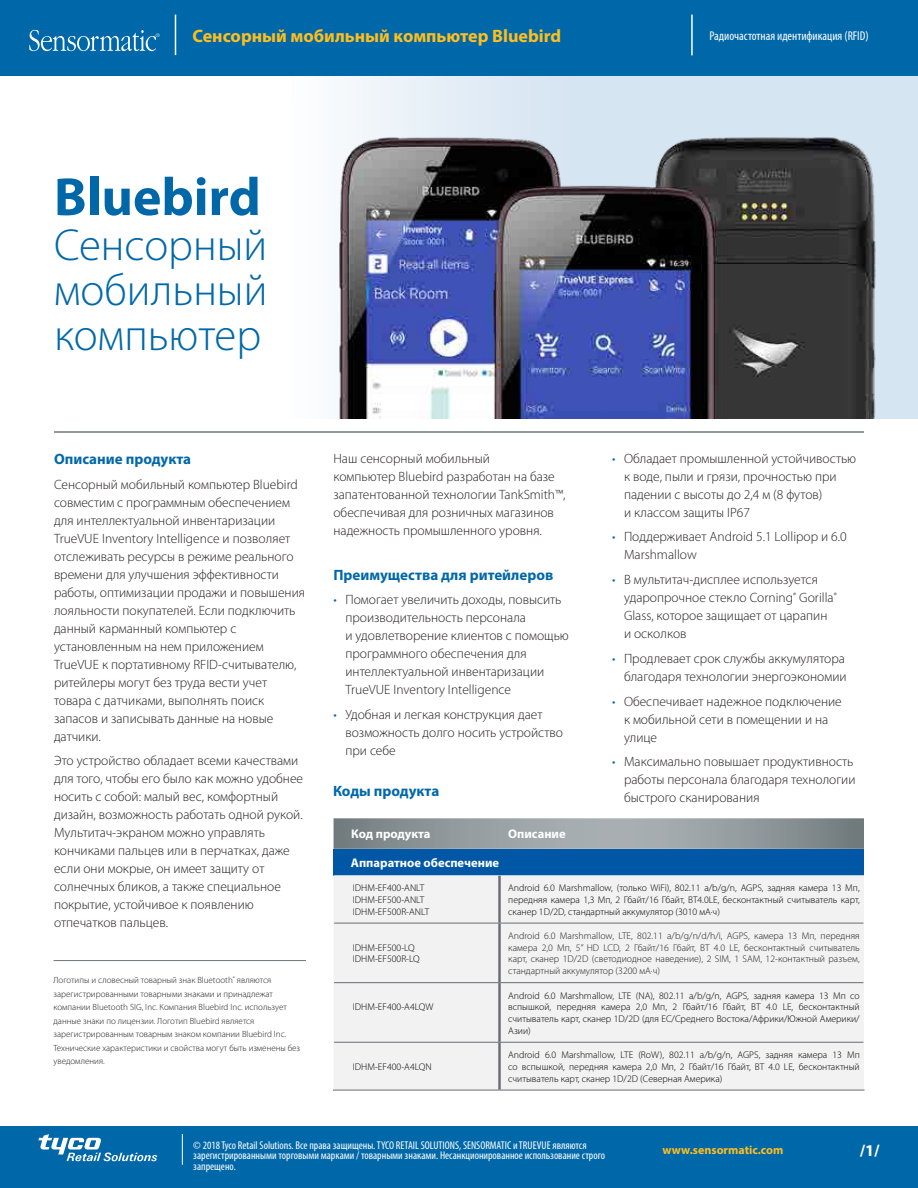
<style>
.page{position:relative;width:918px;height:1188px;background:#fff}
.page>*{position:absolute;margin:0;border:0;box-sizing:border-box;transform-origin:0 0}
.t1{font:700 54px "Myriad Pro";color:#0068a9}
.t2{font:300 45px/45px "Myriad Pro";color:#0068a9;text-align:justify}
.t3{font:700 18px "Myriad Pro";color:#fdbe1f}
.t4{font:700 16.5px "Myriad Pro";color:#fff}
.t5{font:700 15px "Myriad Pro";color:#0068a9}
.t6{font:300 13.5px/18px "Myriad Pro";color:#231f20}
.t7{font:condensed 12.75px "Myriad Pro";color:#fff}
.t8{font:700 12.6px "Myriad Pro";color:#fff}
.t9{font:700 12px "Myriad Pro";color:#fdbe1f}
.t10{font:condensed 11.25px/10.5px "Myriad Pro";color:#fff}
.t11{font:300 9.75px/11.7px "Myriad Pro";color:#000;text-align:justify}
.t12{font:300 9.75px/11.7px "Myriad Pro";color:#231f20;text-align:justify}
.t13{font:300 9px/13.5px "Myriad Pro";color:#231f20}
.s1{color:#0068a9}
</style>
<div class="page">
<div style="left:291px;top:75px;width:627px;height:343px;background:linear-gradient(to right,#f0f5fa,#cddfef)"></div>
<hr style="left:54px;top:431px;width:810px;height:2px;background:#70797c">
<img style="left:297px;top:82px;width:621px;height:336px">
<svg style="left:334px;top:818px;width:530px;height:31px;background:#939b9e"></svg>
<div style="left:334px;top:849px;width:530px;height:26px;background:#0057a6"></div>
<div style="left:334px;top:875px;width:530px;height:215px;background:#f2f2f2"></div>
<hr style="left:498px;top:876px;width:3px;height:47px;background:#696b75">
<hr style="left:498px;top:923px;width:3px;height:59px;background:#696b75">
<hr style="left:498px;top:983px;width:3px;height:59px;background:#696b75">
<hr style="left:498px;top:1043px;width:3px;height:47px;background:#696b75">
<hr style="left:334px;top:923px;width:165px;height:1px;background:#696b75">
<hr style="left:504px;top:923px;width:359px;height:1px;background:#696b75">
<hr style="left:334px;top:982px;width:165px;height:1px;background:#696b75">
<hr style="left:504px;top:982px;width:359px;height:1px;background:#696b75">
<hr style="left:334px;top:1042px;width:165px;height:1px;background:#696b75">
<hr style="left:504px;top:1042px;width:359px;height:1px;background:#696b75">
<hr style="left:333px;top:1090px;width:167px;height:1px;background:#696b75">
<hr style="left:504px;top:1090px;width:361px;height:1px;background:#696b75">
<hr style="left:54px;top:960px;width:252px;height:1px;background:#70797c">
<div style="left:0;top:0;width:918px;height:76px;background:#0068a9"></div>
<hr style="left:175px;top:15px;width:1px;height:40px;background:#fff">
<hr style="left:691px;top:15px;width:2px;height:40px;background:#fff">
<svg style="left:29px;top:30px;width:131px;height:21px"></svg>
<div style="left:0;top:1126px;width:918px;height:62px;background:#0068a9"></div>
<svg style="left:38px;top:1134px;width:119px;height:27px"></svg>
<hr style="left:182px;top:1134px;width:1px;height:31px;background:#fff">
<h3 class="t3" style="left:192px;top:24px;width:370px">Сенсорный мобильный компьютер Bluebird</h3>
<p class="t7" style="left:710px;top:28px;width:161px">Радиочастотная идентификация (RFID)</p>
<h1 class="t1" style="left:54px;top:162px;width:208px">Bluebird</h1>
<h2 class="t2" style="left:54px;top:223px;width:215px">Сенсорный мобильный компьютер</h2>
<p class="t5" style="left:54px;top:449px;width:139px">Описание продукта</p>
<p class="t6" style="left:54px;top:475px;width:253px">Сенсорный мобильный компьютер Bluebird совместим с программным обеспечением для интеллектуальной инвентаризации TrueVUE Inventory Intelligence и позволяет отслеживать ресурсы в режиме реального времени для улучшения эффективности работы, оптимизации продажи и повышения лояльности покупателей. Если подключить данный карманный компьютер с установленным на нем приложением TrueVUE к портативному RFID-считывателю, ритейлеры могут без труда вести учет товара с датчиками, выполнять поиск запасов и записывать данные на новые датчики.</p>
<p class="t6" style="left:54px;top:752px;width:251px">Это устройство обладает всеми качествами для того, чтобы его было как можно удобнее носить с собой: малый вес, комфортный дизайн, возможность работать одной рукой.<br>Мультитач-экраном можно управлять кончиками пальцев или в перчатках, даже если они мокрые, он имеет защиту от солнечных бликов, а также специальное покрытие, устойчивое к появлению отпечатков пальцев.</p>
<p class="t13" style="left:54px;top:973px;width:248px">Логотипы и словесный товарный знак Bluetooth<sup>®</sup> являются зарегистрированными товарными знаками и принадлежат компании Bluetooth SIG, Inc. Компания Bluebird Inc. использует данные знаки по лицензии. Логотип Bluebird является зарегистрированным товарным знаком компании Bluebird Inc.<br>Технические характеристики и свойства могут быть изменены без уведомления.</p>
<p class="t6" style="left:333px;top:449px;width:234px">Наш сенсорный мобильный<br>компьютер Bluebird разработан на базе запатентованной технологии TankSmith™, обеспечивая для розничных магазинов надежность промышленного уровня.</p>
<p class="t5" style="left:333px;top:565px;width:221px">Преимущества для ритейлеров</p>
<p class="t6" style="left:345px;top:591px;width:225px;text-indent:-12px"><span class="s1">•</span> Помогает увеличить доходы, повысить производительность персонала<br>и удовлетворение клиентов с помощью программного обеспечения для интеллектуальной инвентаризации TrueVUE Inventory Intelligence</p>
<p class="t6" style="left:345px;top:706px;width:219px;text-indent:-12px"><span class="s1">•</span> Удобная и легкая конструкция дает возможность долго носить устройство при себе</p>
<p class="t5" style="left:333px;top:781px;width:108px">Коды продукта</p>
<p class="t6" style="left:624px;top:449px;width:234px;text-indent:-12px"><span class="s1">•</span> Обладает промышленной устойчивостью к воде, пыли и грязи, прочностью при падении с высоты до 2,4 м (8 футов)<br>и классом защиты IP67</p>
<p class="t6" style="left:624px;top:528px;width:224px;text-indent:-12px"><span class="s1">•</span> Поддерживает Android 5.1 Lollipop и 6.0<br>Marshmallow</p>
<p class="t6" style="left:624px;top:571px;width:214px;text-indent:-12px"><span class="s1">•</span> В мультитач-дисплее используется ударопрочное стекло Corning<sup>®</sup> Gorilla<sup>®<br></sup>Glass, которое защищает от царапин и осколков</p>
<p class="t6" style="left:612px;top:650px;width:236px;text-align:right"><span class="s1">•</span> Продлевает срок службы аккумулятора благодаря технологии энергоэкономии</p>
<p class="t6" style="left:624px;top:692px;width:219px;text-indent:-12px"><span class="s1">•</span> Обеспечивает надежное подключение к мобильной сети в помещении и на улице</p>
<p class="t6" style="left:624px;top:753px;width:233px;text-indent:-12px"><span class="s1">•</span> Максимально повышает продуктивность работы персонала благодаря технологии быстрого сканирования</p>
<p class="t8" style="left:351px;top:826px;width:81px">Код продукта</p>
<p class="t8" style="left:508px;top:826px;width:59px">Описание</p>
<p class="t8" style="left:351px;top:854px;width:150px">Аппаратное обеспечение</p>
<p class="t11" style="left:353px;top:882px;width:78px;text-align:left">IDHM-EF400-ANLT<br>IDHM-EF500-ANLT<br>IDHM-EF500R-ANLT</p>
<p class="t11" style="left:508px;top:882px;width:353px">Android 6.0 Marshmallow, (только WiFi), 802.11 a/b/g/n, AGPS, задняя камера 13 Мп, передняя камера 1,3 Мп, 2 Гбайт/16 Гбайт, BT4.0LE, бесконтактный считыватель карт, сканер 1D/2D, стандартный аккумулятор (3010 мА·ч)</p>
<p class="t11" style="left:353px;top:942px;width:69px">IDHM-EF500-LQ<br>IDHM-EF500R-LQ</p>
<p class="t12" style="left:508px;top:930px;width:353px">Android 6.0 Marshmallow, LTE, 802.11 a/b/g/n/d/h/i, AGPS, камера 13 Мп, передняя камера 2,0 Mп, 5” HD LCD, 2 Гбайт/16 Гбайт, BT 4.0 LE, бесконтактный считыватель карт, сканер 1D/2D (светодиодное наведение), 2 SIM, 1 SAM, 12-контактный разъем, стандартный аккумулятор (3200 мА·ч)</p>
<p class="t11" style="left:353px;top:1001px;width:82px">IDHM-EF400-A4LQW</p>
<p class="t11" style="left:508px;top:990px;width:353px">Android 6.0 Marshmallow, LTE (NA), 802.11 a/b/g/n, AGPS, задняя камера 13 Мп со вспышкой, передняя камера 2,0 Мп, 2 Гбайт/16 Гбайт, BT 4.0 LE, бесконтактный считыватель карт, сканер 1D/2D (для ЕС/Среднего Востока/Африки/Южной Америки/ Азии)</p>
<p class="t11" style="left:353px;top:1061px;width:80px">IDHM-EF400-A4LQN</p>
<p class="t11" style="left:508px;top:1049px;width:353px">Android 6.0 Marshmallow, LTE (RoW), 802.11 a/b/g/n, AGPS, задняя камера 13 Мп со вспышкой, передняя камера 2,0 Мп, 2 Гбайт/16 Гбайт, BT 4.0 LE, бесконтактный считыватель карт, сканер 1D/2D (Северная Америка)</p>
<p class="t10" style="left:193px;top:1140px;width:413px">© 2018 Tyco Retail Solutions. Все права защищены. TYCO RETAIL SOLUTIONS, SENSORMATIC и TRUEVUE являются зарегистрированными торговыми марками / товарными знаками. Несанкционированное использование строго запрещено.</p>
<p class="t9" style="left:663px;top:1142px;width:122px">www.sensormatic.com</p>
<p class="t4" style="left:860px;top:1139px;width:22px">/1/</p>
</div>
